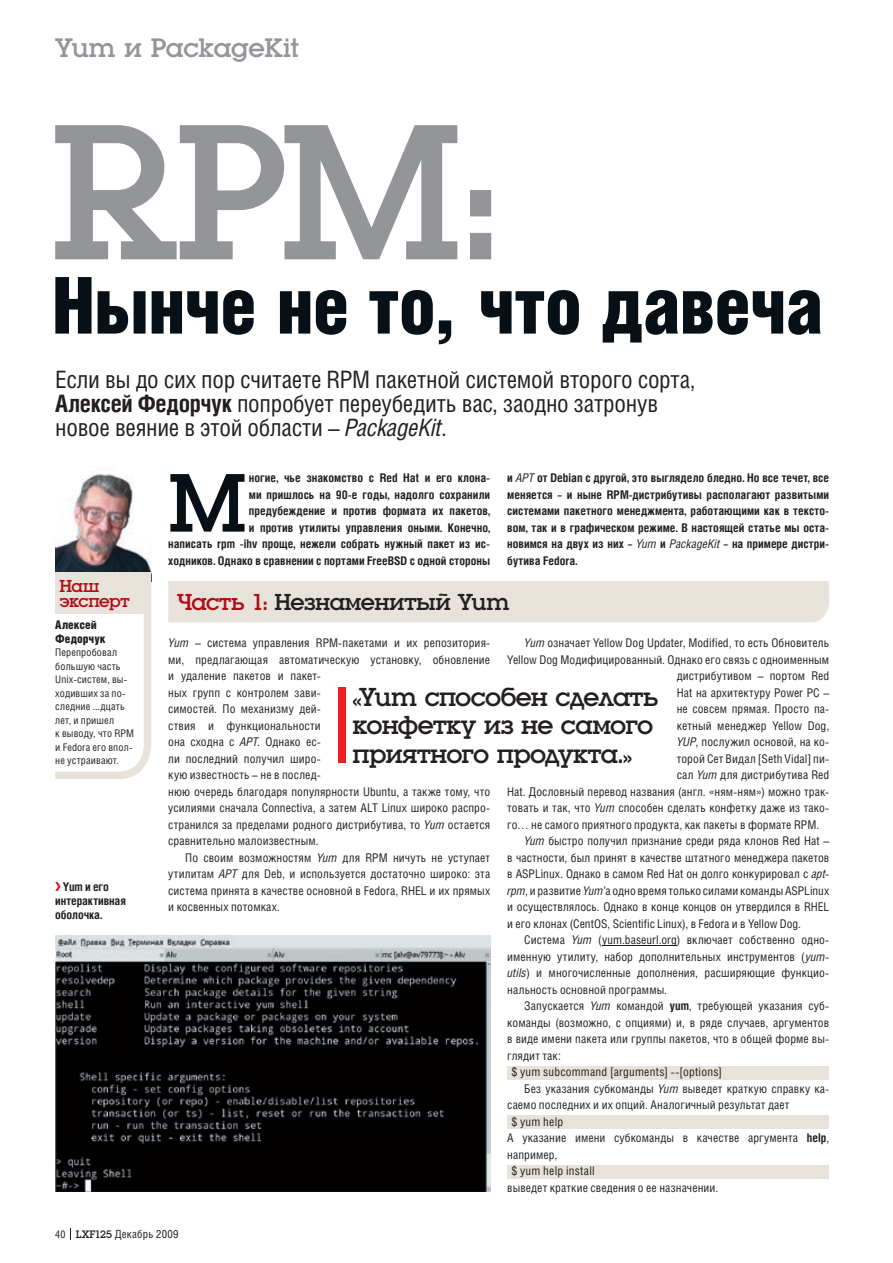
<style>
.page{position:relative;width:893px;height:1263px;background:#fff}
.page>*{position:absolute;margin:0;border:0;box-sizing:border-box;transform-origin:0 0}
.t1{font:200.25px "Luga";color:#939598}
.t2{font:85.95px "Luga";color:#071017}
.t3{font:900 78.75px "Helios Cond";letter-spacing:-.02em;color:#071017}
.t4{font:27.75px "Luga";letter-spacing:-.015em;color:#939598}
.t5{font:27px/28.5px "Luga";letter-spacing:-.025em;color:#231f20}
.t6{font:24px/24px "Helios Cond";letter-spacing:-.01em;color:#231f20}
.t7{font:24px "Luga";letter-spacing:-.02em;color:#231f20}
.t8{font:18px/15px "Luga";letter-spacing:-.03em;color:#b00d15}
.t9{font:12px/16.5px "Helios Cond";letter-spacing:.01em;color:#231f20}
.t10{font:700 12px/16.5px "Helios Cond";color:#231f20}
.t11{font:900 12px/13.5px "Helios Cond";color:#231f20}
.t12{font:11.25px "Helios Cond";letter-spacing:.015em;color:#231f20}
.t13{font:10.5px/13.5px "Helios Cond";letter-spacing:.015em;color:#231f20}
.s1{font-weight:700}
.s2{font-style:italic}
.s3{font-weight:400;font-style:italic}
.s4{color:#b00d15}
.s5{font-size:10.5px}
.s6{font-family:"Luga"}
</style>
<div class="page">
<img style="left:55px;top:473px;width:96px;height:100px">
<img style="left:55px;top:936px;width:435px;height:256px">
<hr style="left:602px;top:945px;width:74px;height:1px;background:#231f20">
<div style="left:507px;top:1066px;width:322px;height:13px;background:#e8e3da"></div>
<div style="left:507px;top:1115px;width:322px;height:14px;background:#e8e3da"></div>
<div style="left:507px;top:1165px;width:322px;height:13px;background:#e8e3da"></div>
<svg style="left:55px;top:882px;width:6px;height:9px"></svg>
<svg style="left:55px;top:614px;width:96px;height:165px"></svg>
<div style="left:55px;top:573px;width:96px;height:41px;background:#e8e3da"></div>
<div style="left:338px;top:688px;width:7px;height:75px;background:#ee1d23"></div>
<div style="left:168px;top:581px;width:661px;height:41px;background:#e8e3da"></div>
<h3 class="t4" style="left:55px;top:34px;width:245px">Yum и PackageKit</h3>
<h1 class="t1" style="left:50px;top:97px;width:451px">RPM:</h1>
<h3 class="t3" style="left:51px;top:261px;width:774px">Нын че не то, что да ве ча</h3>
<h3 class="t6" style="left:55px;top:367px;width:642px">Ес ли вы до сих пор счи тае те RPM па кет ной сис те мой вто ро го сор та,<br><span class="s1">Алек сей Фе дор чук</span> по про бу ет пе ре убе дить вас, за од но за тро нув<br>но вое вея ние в этой об лас ти – <span class="s2">PackageKit</span>.</h3>
<h3 class="t8" style="left:60px;top:579px;width:72px">Наш эксперт</h3>
<p class="t11" style="left:55px;top:618px;width:52px">Алек сей<br>Фе дор чук</p>
<p class="t13" style="left:55px;top:646px;width:80px">Пе ре про бо вал боль шую часть<br>Unix-сис тем, вы&shy;хо див ших за по&shy;след ние ...дцать лет, и при шел<br>к вы во ду, что RPM и Fedora его впол&shy;не уст раи ва ют.</p>
<p class="t10" style="left:55px;top:879px;width:72px;line-height:14.2px;text-indent:8px">Yum и его<br>ин те рак тив ная обо лоч ка.</p>
<p class="t10" style="left:168px;top:469px;width:323px;text-align:right">но гие, чье зна ком ство с Red Hat и его кло на-<br>ми при шлось на 90-е го ды, на дол го со хранили<br>пре ду бе ж дение и про тив фор ма та их па ке тов,<br>и про тив ути ли ты управ ления оны ми. Конеч но,<br>напи сать rpm -ihv про ще, неже ли со брать нуж ный па кет из ис&shy;ходников. Од на ко в сравнении с пор та ми FreeBSD с од ной сто ро ны</p>
<p class="t10" style="left:507px;top:469px;width:323px;text-align:justify">и <span class="s3">APT</span> от Debian с дру гой, это вы гля де ло блед но. Но все те чет, все ме ня ет ся – и ныне RPM-ди ст ри бу ти вы рас по ла га ют раз ви ты ми систе ма ми па кет но го менедж мен та, ра бо таю щи ми как в тек сто&shy;вом, так и в гра фи че ском ре жи ме. В на стоя щей ста тье мы оста&shy;но вим ся на двух из них – <span class="s3">Yum</span> и <span class="s3">PackageKit</span> – на при ме ре ди ст ри&shy;бу ти ва Fedora.</p>
<h2 class="t2" style="left:168px;top:462px;width:80px">М</h2>
<h3 class="t7" style="left:177px;top:590px;width:334px"><span class="s4">Часть 1:</span> Не зна ме ни тый Yum</h3>
<p class="t9" style="left:524px;top:634px;width:306px"><span class="s2">Yum</span> оз на ча ет Yellow Dog Updater, Modified, то есть Об но ви тель</p>
<p class="t9" style="left:507px;top:651px;width:323px">Yellow Dog Мо ди фи ци ро ван ный. Од на ко его связь с од но имен ным</p>
<p class="t9" style="left:677px;top:667px;width:154px">ди ст ри бу ти вом – пор том Red</p>
<p class="t9" style="left:677px;top:684px;width:154px">Hat на ар хи тек ту ру Power PC –</p>
<p class="t9" style="left:677px;top:700px;width:154px">не со всем пря мая. Про сто па-</p>
<p class="t9" style="left:677px;top:717px;width:154px">кет ный менед жер Yellow Dog,</p>
<p class="t9" style="left:677px;top:733px;width:154px"><span class="s2">YUP</span>, по слу жил осно вой, на ко-</p>
<p class="t9" style="left:677px;top:750px;width:154px">то рой Сет Ви дал [Seth Vidal] пи-</p>
<p class="t9" style="left:677px;top:766px;width:154px">сал <span class="s2">Yum</span> для ди ст ри бу ти ва Red</p>
<p class="t9" style="left:507px;top:783px;width:323px">Hat. До слов ный пе ре вод на звания (англ. «ням-ням») мож но трак-</p>
<p class="t9" style="left:507px;top:799px;width:323px">то вать и так, что <span class="s2">Yum</span> спо со бен сде лать кон фет ку да же из та ко-</p>
<p class="t9" style="left:507px;top:816px;width:313px">го… не са мо го при ят но го про дук та, как па ке ты в фор ма те RPM.</p>
<p class="t9" style="left:524px;top:832px;width:306px"><span class="s2">Yum</span> бы ст ро по лу чил при знание сре ди ря да кло нов Red Hat –</p>
<p class="t9" style="left:507px;top:849px;width:323px">в ча ст но сти, был при нят в ка че стве штат но го менед же ра па ке тов</p>
<p class="t9" style="left:507px;top:865px;width:323px">в ASPLinux. Од на ко в са мом Red Hat он дол го кон ку ри ро вал с <span class="s2">apt-</span></p>
<p class="t9" style="left:507px;top:882px;width:323px"><span class="s2">rpm</span>, и раз ви тие <span class="s2">Yum</span>’а од но вре мя толь ко си ла ми коман ды ASPLinux</p>
<p class="t9" style="left:507px;top:898px;width:323px">и осу ще ств ля лось. Од на ко в кон це кон цов он ут вер дил ся в RHEL</p>
<p class="t9" style="left:507px;top:915px;width:295px">и его кло нах (CentOS, Scientific Linux), в Fedora и в Yellow Dog.</p>
<p class="t9" style="left:524px;top:931px;width:306px">Систе ма <span class="s2">Yum</span> (yum.baseurl.org) вклю ча ет соб ствен но од но-</p>
<p class="t9" style="left:507px;top:948px;width:323px">имен ную ути ли ту, на бор до полнитель ных ин ст ру мен тов (<span class="s2">yum-</span></p>
<p class="t9" style="left:507px;top:964px;width:323px"><span class="s2">utils</span>) и мно го чис лен ные до полнения, рас ши ряю щие функ цио-</p>
<p class="t9" style="left:507px;top:981px;width:161px">наль ность основ ной про грам мы.</p>
<p class="t9" style="left:524px;top:997px;width:306px">За пуска ет ся <span class="s2">Yum</span> коман дой <span class="s1">yum</span>, тре бую щей ука зания суб-</p>
<p class="t9" style="left:507px;top:1014px;width:323px">коман ды (воз мож но, с оп ция ми) и, в ря де слу ча ев, ар гу мен тов</p>
<p class="t9" style="left:507px;top:1030px;width:323px">в ви де имени па ке та или груп пы па ке тов, что в об щей фор ме вы-</p>
<p class="t9" style="left:507px;top:1047px;width:55px">гля дит так:</p>
<p class="t9" style="left:511px;top:1063px;width:212px">$ yum subcommand [arguments] --[options]</p>
<p class="t9" style="left:524px;top:1080px;width:306px">Без ука за ния суб ко ман ды <span class="s2">Yum</span> вы ве дет крат кую справ ку ка-</p>
<p class="t9" style="left:507px;top:1096px;width:284px">сае мо по след них и их оп ций. Ана ло гич ный ре зуль тат да ет</p>
<p class="t9" style="left:511px;top:1113px;width:53px">$ yum help</p>
<p class="t9" style="left:507px;top:1129px;width:323px">А ука за ние име ни суб ко ман ды в ка че ст ве ар гу мен та <span class="s1">help</span>,</p>
<p class="t9" style="left:507px;top:1146px;width:52px">на при мер,</p>
<p class="t9" style="left:511px;top:1162px;width:85px">$ yum help install</p>
<p class="t9" style="left:507px;top:1179px;width:212px">вы ве дет крат кие све де ния о ее на зна че нии.</p>
<p class="t9" style="left:168px;top:634px;width:323px"><span class="s2">Yum</span> – систе ма управ ления RPM-па ке та ми и их ре по зи то рия&shy;ми, пред ла гаю щая ав то ма ти че скую уста нов ку, об нов ление и уда ление па ке тов и па кет-<br>ных групп с кон тро лем за ви-<br>си мо стей. По ме ханиз му дей-<br>ствия и функ цио наль но сти<br>она сход на с <span class="s2">APT</span>. Од на ко ес-<br>ли по следний по лу чил ши ро-<br>кую из вест ность – не в по след-<br>нюю оче редь бла го да ря по пу ляр но сти Ubuntu, а так же то му, что уси лия ми сна ча ла Connectiva, а за тем ALT Linux ши ро ко рас про&shy;странил ся за пре де ла ми род но го ди ст ри бу ти ва, то <span class="s2">Yum</span> оста ет ся сравнитель но ма ло из ве ст ным.</p>
<p class="t9" style="left:168px;top:849px;width:323px;text-align:justify;text-indent:17px">По сво им воз мож но стям <span class="s2">Yum</span> для RPM ничуть не усту па ет ути ли там <span class="s2">APT</span> для Deb, и ис поль зу ет ся доста точ но ши ро ко: эта систе ма при ня та в ка че стве основ ной в Fedora, RHEL и их пря мых и косвен ных по том ках.</p>
<h3 class="t5" style="left:353px;top:683px;width:307px">«Yum способен сделать конфетку из не самого приятного продукта.»</h3>
<p class="t12" style="left:55px;top:1227px;width:125px"><span class="s5">40</span> <span class="s6">LXF125</span> Декабрь 2009</p>
</div>
